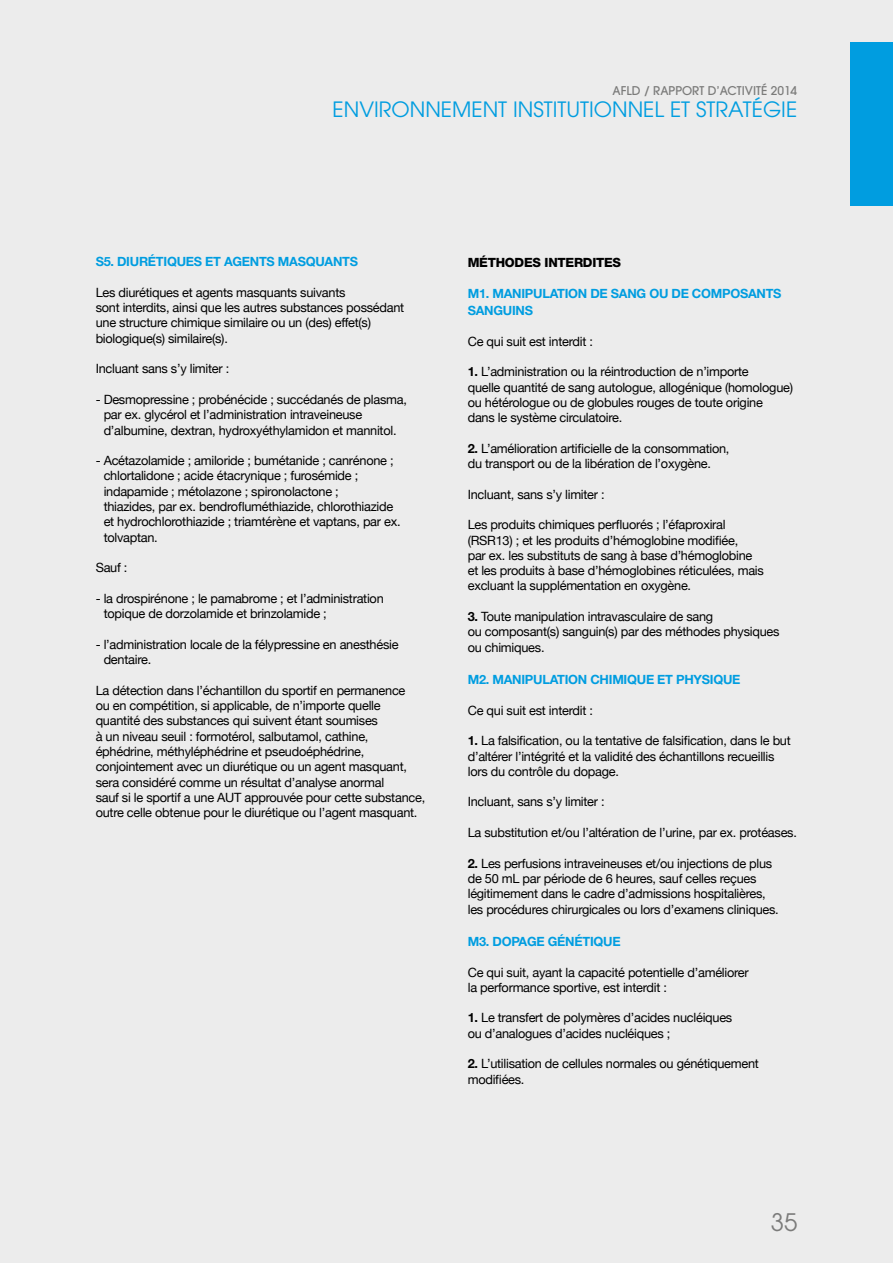
<style>
.page{position:relative;width:893px;height:1263px;background:#ececec}
.page>*{position:absolute;margin:0;border:0;box-sizing:border-box;transform-origin:0 0}
.t1{font:24px "Avant Garde";color:#7b7b7a}
.t2{font:21px "Avant Garde";color:#009de0}
.t3{font:12.75px/15.3px "Helvetica Neue";letter-spacing:-.02em;color:#000}
.t4{font:700 12.75px "Helvetica Neue";letter-spacing:-.02em;color:#009de0}
.t5{font:800 12.75px "Helvetica Neue";letter-spacing:-.02em;color:#000}
.t6{font:500 12px "Avant Garde";color:#7b7b7a}
.s1{font-weight:700}
</style>
<div class="page">
<div style="left:850px;top:43px;width:43px;height:163px;background:#009de0"></div>
<p class="t6" style="left:613px;top:83px;width:57px">AFLD / RAPPORT</p>
<p class="t6" style="left:708px;top:83px;width:19px">D’ACTIVITÉ</p>
<p class="t6" style="left:771px;top:83px;width:28px">2014</p>
<h2 class="t2" style="left:333px;top:97px;width:12px">ENVI</h2>
<h2 class="t2" style="left:379px;top:97px;width:29px">RONNEMENT</h2>
<h2 class="t2" style="left:513px;top:97px;width:10px">INSTIT</h2>
<h2 class="t2" style="left:566px;top:97px;width:27px">UTIONNEL</h2>
<h2 class="t2" style="left:670px;top:97px;width:105px">ET STRATéGIE</h2>
<p class="t4" style="left:96px;top:254px;width:91px">S5. DIURÉTIQUES</p>
<p class="t4" style="left:205px;top:254px;width:29px">ET AGENTS</p>
<p class="t4" style="left:278px;top:254px;width:10px">MAS</p>
<p class="t4" style="left:306px;top:254px;width:19px">QUANTS</p>
<p class="t3" style="left:96px;top:284px;width:310px">Les diurétiques et agents masquants suivants<br>sont interdits, ainsi que les autres substances possédant une structure chimique similaire ou un (des) effet(s) biologique(s) similaire(s).</p>
<p class="t3" style="left:96px;top:361px;width:135px">Incluant sans s’y limiter :</p>
<p class="t3" style="left:104px;top:392px;width:305px;text-indent:-8px">- Desmopressine ; probénécide ; succédanés de plasma, par ex. glycérol et l’administration intraveineuse d’albumine, dextran, hydroxyéthylamidon et mannitol.</p>
<p class="t3" style="left:104px;top:453px;width:298px;text-indent:-8px">- Acétazolamide ; amiloride ; bumétanide ; canrénone ; chlortalidone ; acide étacrynique ; furosémide ; indapamide ; métolazone ; spironolactone ;<br>thiazides, par ex. bendrofluméthiazide, chlorothiazide et hydrochlorothiazide ; triamtérène et vaptans, par ex. tolvaptan.</p>
<p class="t3" style="left:96px;top:560px;width:33px">Sauf :</p>
<p class="t3" style="left:104px;top:590px;width:282px;text-indent:-8px">- la drospirénone ; le pamabrome ; et l’administration topique de dorzolamide et brinzolamide ;</p>
<p class="t3" style="left:104px;top:636px;width:296px;text-indent:-8px">- l’administration locale de la félypressine en anesthésie dentaire.</p>
<p class="t3" style="left:96px;top:682px;width:331px">La détection dans l’échantillon du sportif en permanence<br>ou en compétition, si applicable, de n’importe quelle quantité des substances qui suivent étant soumises<br>à un niveau seuil : formotérol, salbutamol, cathine, éphédrine, méthyléphédrine et pseudoéphédrine, conjointement avec un diurétique ou un agent masquant, sera considéré comme un résultat d’analyse anormal<br>sauf si le sportif a une AUT approuvée pour cette substance, outre celle obtenue pour le diurétique ou l’agent masquant.</p>
<p class="t5" style="left:468px;top:255px;width:155px">MÉTHODES INTERDITES</p>
<p class="t4" style="left:468px;top:285px;width:34px">M1. MANIPULATION</p>
<p class="t4" style="left:590px;top:285px;width:31px">DE SANG</p>
<p class="t4" style="left:649px;top:285px;width:62px">OU DE COMPOSANTS</p>
<p class="t4" style="left:468px;top:303px;width:10px">SANGUINS</p>
<p class="t3" style="left:468px;top:333px;width:127px">Ce qui suit est interdit :</p>
<p class="t3" style="left:468px;top:364px;width:327px"><span class="s1">1.</span> L’administration ou la réintroduction de n’importe<br>quelle quantité de sang autologue, allogénique (homologue) ou hétérologue ou de globules rouges de toute origine dans le système circulatoire.</p>
<p class="t3" style="left:468px;top:440px;width:263px"><span class="s1">2.</span> L’amélioration artificielle de la consommation, du transport ou de la libération de l’oxygène.</p>
<p class="t3" style="left:468px;top:486px;width:138px">Incluant, sans s’y limiter :</p>
<p class="t3" style="left:468px;top:517px;width:298px">Les produits chimiques perfluorés ; l’éfaproxiral (RSR13) ; et les produits d’hémoglobine modifiée,<br>par ex. les substituts de sang à base d’hémoglobine et les produits à base d’hémoglobines réticulées, mais excluant la supplémentation en oxygène.</p>
<p class="t3" style="left:468px;top:609px;width:313px"><span class="s1">3.</span> Toute manipulation intravasculaire de sang<br>ou composant(s) sanguin(s) par des méthodes physiques ou chimiques.</p>
<p class="t4" style="left:468px;top:672px;width:34px">M2. MANIPULATION</p>
<p class="t4" style="left:590px;top:672px;width:142px">CHIMIQUE ET PHYSIQUE</p>
<p class="t3" style="left:468px;top:702px;width:127px">Ce qui suit est interdit :</p>
<p class="t3" style="left:468px;top:733px;width:325px"><span class="s1">1.</span> La falsification, ou la tentative de falsification, dans le but d’altérer l’intégrité et la validité des échantillons recueillis lors du contrôle du dopage.</p>
<p class="t3" style="left:468px;top:794px;width:138px">Incluant, sans s’y limiter :</p>
<p class="t3" style="left:468px;top:825px;width:331px">La substitution et/ou l’altération de l’urine, par ex. protéases.</p>
<p class="t3" style="left:468px;top:855px;width:313px"><span class="s1">2.</span> Les perfusions intraveineuses et/ou injections de plus de 50 mL par période de 6 heures, sauf celles reçues légitimement dans le cadre d’admissions hospitalières, les procédures chirurgicales ou lors d’examens cliniques.</p>
<p class="t4" style="left:468px;top:933px;width:35px">M3. DOPAGE</p>
<p class="t4" style="left:548px;top:933px;width:9px">GÉNÉTI</p>
<p class="t4" style="left:593px;top:933px;width:19px">QUE</p>
<p class="t3" style="left:468px;top:964px;width:282px">Ce qui suit, ayant la capacité potentielle d’améliorer la performance sportive, est interdit :</p>
<p class="t3" style="left:468px;top:1010px;width:266px"><span class="s1">1.</span> Le transfert de polymères d’acides nucléiques ou d’analogues d’acides nucléiques ;</p>
<p class="t3" style="left:468px;top:1056px;width:293px"><span class="s1">2.</span> L’utilisation de cellules normales ou génétiquement modifiées.</p>
<h1 class="t1" style="left:771px;top:1208px;width:28px">35</h1>
</div>
